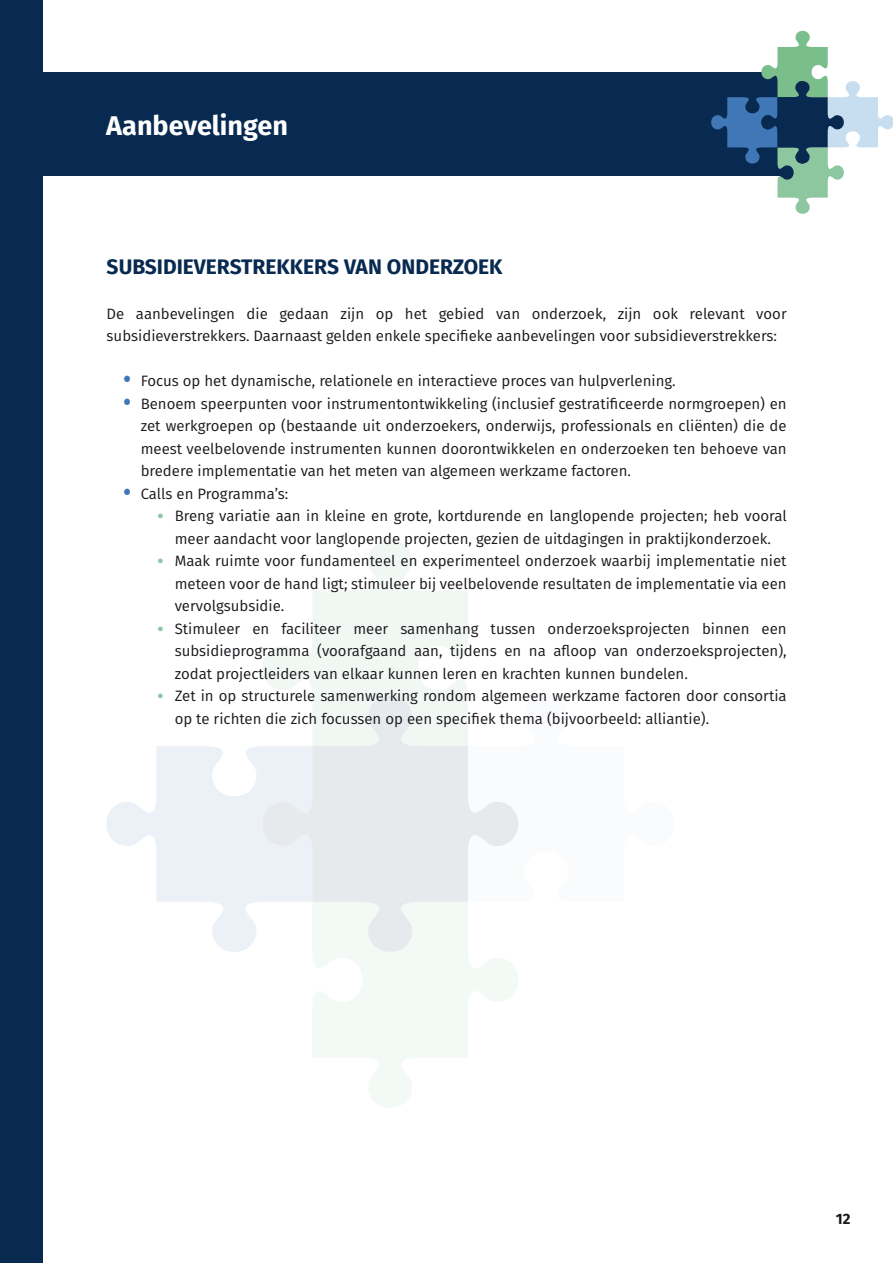
<style>
.page{position:relative;width:893px;height:1263px;background:#fff}
.page>*{position:absolute;margin:0;border:0;box-sizing:border-box;transform-origin:0 0}
.t1{font:700 27px "Fira Sans";color:#fff}
.t2{font:700 21px "Fira Sans";color:#082a50}
.t3{font:15px/22.5px "Fira Sans";color:#1a171c;text-align:justify}
.t4{font:700 15px "Fira Sans";color:#1a171c}
.s1{font-weight:800;font-size:21px;color:#4078b7}
.s2{font-weight:800;color:#8cc79f}
</style>
<div class="page">
<div style="left:0;top:0;width:43px;height:1263px;background:#082a50"></div>
<div style="left:0;top:73px;width:804px;height:103px;background:#082a50"></div>
<svg style="left:709px;top:30px;width:184px;height:184px"></svg>
<svg style="left:106px;top:540px;width:412px;height:567px"></svg>
<svg style="left:256px;top:690px;width:262px;height:268px;fill:#ecf1f3"></svg>
<h1 class="t1" style="left:106px;top:103px;width:183px">Aanbevelingen</h1>
<h2 class="t2" style="left:107px;top:249px;width:397px">SUBSIDIEVERSTREKKERS VAN ONDERZOEK</h2>
<p class="t3" style="left:107px;top:302px;width:682px">De aanbevelingen die gedaan zijn op het gebied van onderzoek, zijn ook relevant voor subsidieverstrekkers. Daarnaast gelden enkele specifieke aanbevelingen voor subsidieverstrekkers:</p>
<p class="t3" style="left:124px;top:369px;width:553px"><span class="s1">•</span> Focus op het dynamische, relationele en interactieve proces van hulpverlening.</p>
<p class="t3" style="left:141px;top:392px;width:647px;text-indent:-17px"><span class="s1">•</span> Benoem speerpunten voor instrumentontwikkeling (inclusief gestratificeerde normgroepen) en zet werkgroepen op (bestaande uit onderzoekers, onderwijs, professionals en cliënten) die de meest veelbelovende instrumenten kunnen doorontwikkelen en onderzoeken ten behoeve van bredere implementatie van het meten van algemeen werkzame factoren.</p>
<p class="t3" style="left:124px;top:482px;width:166px"><span class="s1">•</span> Calls en Programma’s:</p>
<p class="t3" style="left:158px;top:504px;width:630px;text-align:center"><span class="s2">•</span> Breng variatie aan in kleine en grote, kortdurende en langlopende projecten; heb vooral meer aandacht voor langlopende projecten, gezien de uitdagingen in praktijkonderzoek.</p>
<p class="t3" style="left:175px;top:549px;width:613px;text-indent:-17px"><span class="s2">•</span> Maak ruimte voor fundamenteel en experimenteel onderzoek waarbij implementatie niet meteen voor de hand ligt; stimuleer bij veelbelovende resultaten de implementatie via een vervolgsubsidie.</p>
<p class="t3" style="left:175px;top:617px;width:613px;text-indent:-17px"><span class="s2">•</span> Stimuleer en faciliteer meer samenhang tussen onderzoeksprojecten binnen een subsidieprogramma (voorafgaand aan, tijdens en na afloop van onderzoeksprojecten), zodat projectleiders van elkaar kunnen leren en krachten kunnen bundelen.</p>
<p class="t3" style="left:175px;top:684px;width:613px;text-indent:-17px"><span class="s2">•</span> Zet in op structurele samenwerking rondom algemeen werkzame factoren door consortia op te richten die zich focussen op een specifiek thema (bijvoorbeeld: alliantie).</p>
<p class="t4" style="left:836px;top:1206px;width:16px">12</p>
</div>
